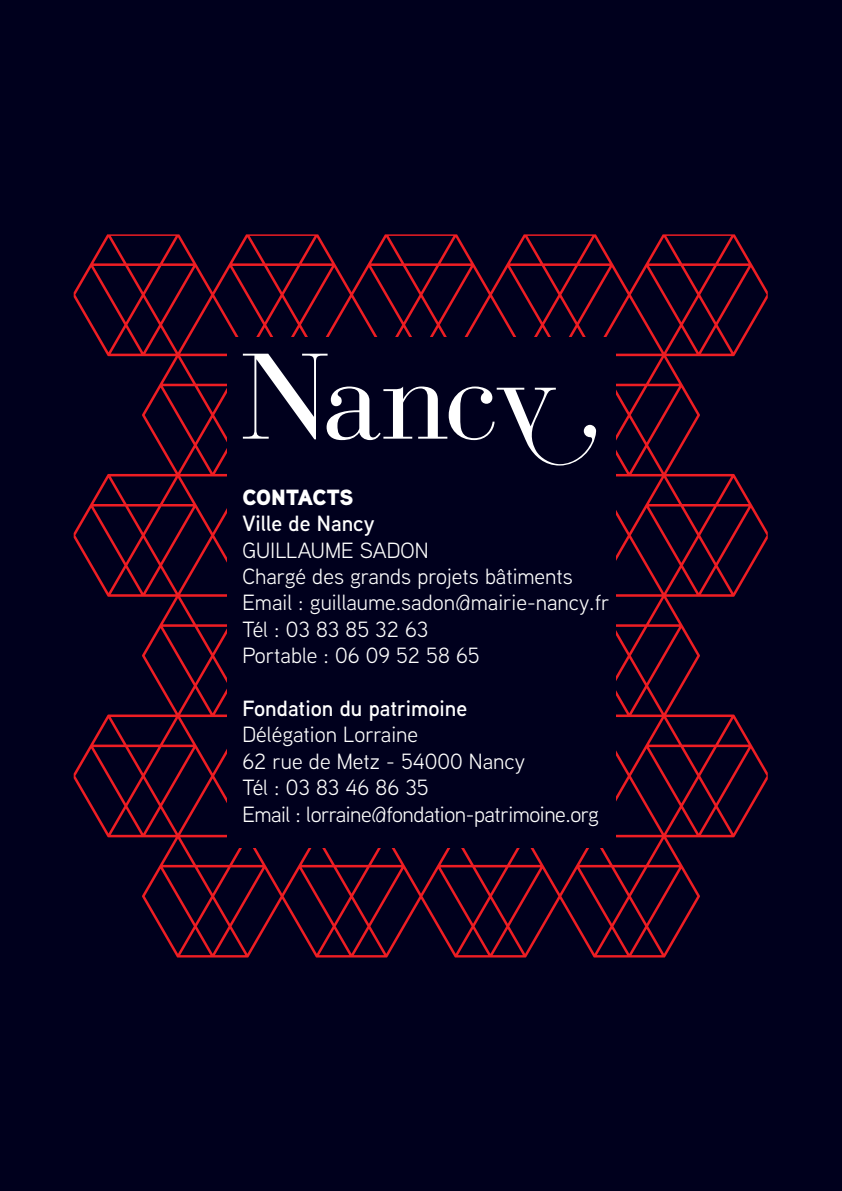
<style>
.page{position:relative;width:842px;height:1191px;background:#00001d}
.page>*{position:absolute;margin:0;border:0;box-sizing:border-box;transform-origin:0 0}
.t1{font:22px/26.4px "Aaux Next";color:#fff}
.t2{font:600 22px "Aaux Next";color:#fff}
.t3{font:900 22px "Aaux Next";letter-spacing:-.01em;color:#fff}
</style>
<div class="page">
<svg style="left:74px;top:234px;width:694px;height:723px"></svg>
<div style="left:227px;top:337px;width:388px;height:511px;background:#00001d"></div>
<svg style="left:243px;top:354px;width:353px;height:111px"></svg>
<p class="t3" style="left:242px;top:481px;width:113px">CONTACTS</p>
<p class="t2" style="left:242px;top:508px;width:134px">Ville de Nancy</p>
<p class="t1" style="left:242px;top:536px;width:369px">GUILLAUME SADON<br>Chargé des grands projets bâtiments<br>Email : guillaume.sadon@mairie-nancy.fr<br>Tél : 03 83 85 32 63<br>Portable : 06 09 52 58 65</p>
<p class="t2" style="left:242px;top:693px;width:226px">Fondation du patrimoine</p>
<p class="t1" style="left:242px;top:721px;width:358px">Délégation Lorraine<br>62 rue de Metz - 54000 Nancy<br>Tél : 03 83 46 86 35<br>Email : lorraine@fondation-patrimoine.org</p>
</div>
